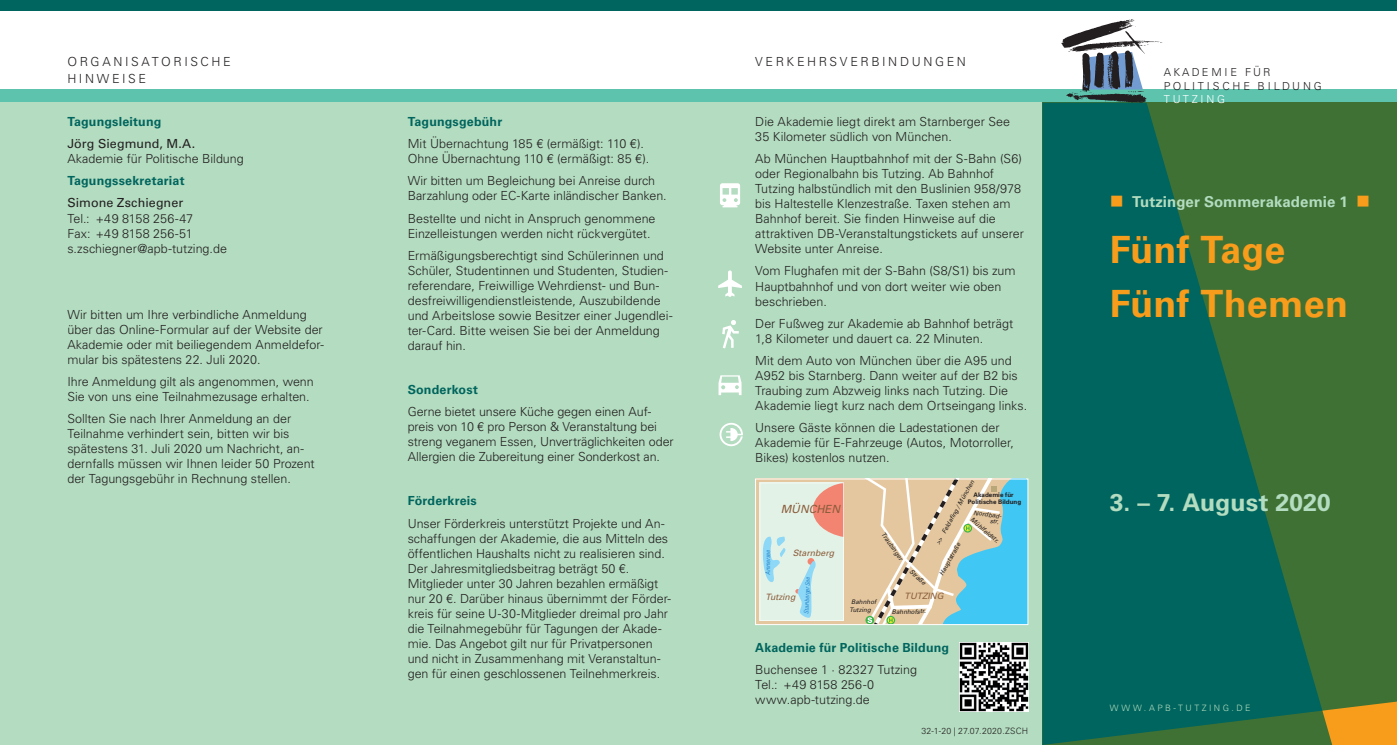
<style>
.page{position:relative;width:1397px;height:745px;background:#fff}
.page>*{position:absolute;margin:0;border:0;box-sizing:border-box;transform-origin:0 0}
.t1{font:700 37.5px/54px "Univers LT Std";letter-spacing:.005em;color:#f89c1c}
.t2{font:700 24.25px "Univers LT Std";letter-spacing:-.005em;color:#b3dcc0}
.t3{font:700 15px "Univers LT Std";color:#b3dcc0}
.t4{font:300 12.5px/15px "Univers LT Std";color:#231f20}
.t5{font:700 12.5px "Univers LT Std";letter-spacing:.01em;color:#00655e}
.t6{font:300 12.5px/17.1px "Univers LT Std";letter-spacing:.205em;color:#231f20}
.t7{font:12.5px "Univers LT Std";letter-spacing:.005em;color:#231f20}
.t8{font:italic 11.25px "Univers";color:#8a5d3b}
.t9{font:300 11px/13.2px "Univers LT Std";letter-spacing:.245em;color:#231f20}
.t10{font:300 11px "Univers LT Std";letter-spacing:.25em;color:#fff}
.t11{font:300 8.75px "Univers LT Std";letter-spacing:.025em;color:#231f20}
.t12{font:italic 8.75px "Univers";color:#8a5d3b}
.t13{font:300 8.75px "Univers LT Std";letter-spacing:.285em;color:#b3dcc0}
.t14{font:italic 6.25px/7.5px "Univers";color:#231f20}
.t15{font:700 6.25px/6.9px "Univers";color:#231f20;text-align:center}
.t16{font:italic 300 condensed 6.25px "Univers";color:#1074bc}
.s1{color:#f89c1c}
</style>
<div class="page">
<div style="left:0;top:0;width:1396px;height:11px;background:#00655e"></div>
<div style="left:0;top:89px;width:1396px;height:14px;background:#5dc3ad"></div>
<div style="left:0;top:103px;width:1042px;height:641px;background:#b3dcc0"></div>
<div style="left:1042px;top:103px;width:354px;height:641px;background:#407134"></div>
<svg style="left:1042px;top:103px;width:280px;height:641px;fill:#00655e"></svg>
<svg style="left:1061px;top:19px;width:101px;height:84px"></svg>
<svg style="left:759px;top:480px;width:266px;height:142px;background:#c5d1c3"></svg>
<div style="left:755px;top:478px;width:273px;height:146px;border:1px solid #fff"></div>
<img style="left:959px;top:642px;width:69px;height:68px">
<svg style="left:720px;top:183px;width:20px;height:24px"></svg>
<svg style="left:722px;top:320px;width:16px;height:28px"></svg>
<svg style="left:719px;top:422px;width:23px;height:24px"></svg>
<svg style="left:718px;top:375px;width:23px;height:20px"></svg>
<svg style="left:718px;top:270px;width:23px;height:27px"></svg>
<svg style="left:1322px;top:701px;width:74px;height:43px"></svg>
<p class="t6" style="left:67px;top:53px;width:165px">ORGANISATORISCHE<br>HINWEISE</p>
<p class="t5" style="left:67px;top:114px;width:95px">Tagungsleitung</p>
<p class="t7" style="left:67px;top:136px;width:129px">Jörg Siegmund, M.A.</p>
<p class="t4" style="left:67px;top:151px;width:178px">Akademie für Politische Bildung</p>
<p class="t5" style="left:67px;top:173px;width:119px">Tagungssekretariat</p>
<p class="t7" style="left:67px;top:195px;width:117px">Simone Zschiegner</p>
<p class="t4" style="left:67px;top:210px;width:161px">Tel.: +49 8158 256-47<br>Fax: +49 8158 256-51 s.zschiegner@apb-tutzing.de</p>
<p class="t4" style="left:67px;top:307px;width:258px">Wir bitten um Ihre verbindliche Anmeldung über das Online-Formular auf der Website der Akademie oder mit beiliegendem Anmeldefor&shy;mular bis spätestens 22. Juli 2020.</p>
<p class="t4" style="left:67px;top:374px;width:248px">Ihre Anmeldung gilt als angenommen, wenn<br>Sie von uns eine Teilnahmezusage erhalten.</p>
<p class="t4" style="left:67px;top:411px;width:249px">Sollten Sie nach Ihrer Anmeldung an der Teilnahme verhindert sein, bitten wir bis spätestens 31. Juli 2020 um Nachricht, an&shy;dernfalls müssen wir Ihnen leider 50 Prozent der Tagungsgebühr in Rechnung stellen.</p>
<p class="t5" style="left:407px;top:114px;width:96px">Tagungsgebühr</p>
<p class="t4" style="left:407px;top:136px;width:243px">Mit Übernachtung 185 € (ermäßigt: 110 €).<br>Ohne Übernachtung 110 € (ermäßigt: 85 €).</p>
<p class="t4" style="left:407px;top:173px;width:260px">Wir bitten um Begleichung bei Anreise durch<br>Barzahlung oder EC-Karte inländischer Banken.</p>
<p class="t4" style="left:407px;top:210px;width:249px">Bestellte und nicht in Anspruch genommene<br>Einzelleistungen werden nicht rückvergütet.</p>
<p class="t4" style="left:407px;top:247px;width:266px">Ermäßigungsberechtigt sind Schülerinnen und Schüler, Studentinnen und Studenten, Studien&shy;referendare, Freiwillige Wehrdienst- und Bun&shy;desfreiwilligendienstleistende, Auszubildende und Arbeitslose sowie Besitzer einer Jugendlei&shy;ter-Card. Bitte weisen Sie bei der Anmeldung darauf hin.</p>
<p class="t5" style="left:407px;top:382px;width:72px">Sonderkost</p>
<p class="t4" style="left:407px;top:404px;width:267px">Gerne bietet unsere Küche gegen einen Auf&shy;preis von 10 € pro Person &amp; Veranstaltung bei streng veganem Essen, Unverträglichkeiten oder Allergien die Zubereitung einer Sonderkost an.</p>
<p class="t5" style="left:407px;top:493px;width:71px">Förderkreis</p>
<p class="t4" style="left:407px;top:515px;width:265px">Unser Förderkreis unterstützt Projekte und An&shy;schaffungen der Akademie, die aus Mitteln des öffentlichen Haushalts nicht zu realisieren sind.<br>Der Jahresmitgliedsbeitrag beträgt 50 €.<br>Mitglieder unter 30 Jahren bezahlen ermäßigt nur 20 €. Darüber hinaus übernimmt der Förder&shy;kreis für seine U-30-Mitglieder dreimal pro Jahr die Teilnahmegebühr für Tagungen der Akade&shy;mie. Das Angebot gilt nur für Privatpersonen und nicht in Zusammenhang mit Veranstaltun&shy;gen für einen geschlossenen Teilnehmerkreis.</p>
<p class="t6" style="left:755px;top:53px;width:212px">VERKEHRSVERBINDUNGEN</p>
<p class="t4" style="left:755px;top:114px;width:256px">Die Akademie liegt direkt am Starnberger See<br>35 Kilometer südlich von München.</p>
<p class="t4" style="left:755px;top:151px;width:270px">Ab München Hauptbahnhof mit der S-Bahn (S6) oder Regionalbahn bis Tutzing. Ab Bahnhof Tutzing halbstündlich mit den Buslinien 958/978 bis Haltestelle Klenzestraße. Taxen stehen am Bahnhof bereit. Sie finden Hinweise auf die attraktiven DB-Veranstaltungstickets auf unserer Website unter Anreise.</p>
<p class="t4" style="left:755px;top:263px;width:262px">Vom Flughafen mit der S-Bahn (S8/S1) bis zum<br>Hauptbahnhof und von dort weiter wie oben beschrieben.</p>
<p class="t4" style="left:755px;top:315px;width:259px">Der Fußweg zur Akademie ab Bahnhof beträgt<br>1,8 Kilometer und dauert ca. 22 Minuten.</p>
<p class="t4" style="left:755px;top:352px;width:273px">Mit dem Auto von München über die A95 und A952 bis Starnberg. Dann weiter auf der B2 bis Traubing zum Abzweig links nach Tutzing. Die Akademie liegt kurz nach dem Ortseingang links.</p>
<p class="t4" style="left:755px;top:419px;width:260px">Unsere Gäste können die Ladestationen der<br>Akademie für E-Fahrzeuge (Autos, Motorroller,<br>Bikes) kostenlos nutzen.</p>
<p class="t8" style="left:780px;top:502px;width:61px">MÜNCHEN</p>
<p class="t12" style="left:792px;top:547px;width:43px">Starnberg</p>
<p class="t16" style="left:802px;top:613px;width:38px;rotate:-88deg">Starnberger See</p>
<p class="t16" style="left:764px;top:574px;width:26px;rotate:-90deg">Ammersee</p>
<p class="t12" style="left:765px;top:591px;width:31px">Tutzing</p>
<p class="t14" style="left:886px;top:530px;width:34px;rotate:55deg">Traubinger</p>
<p class="t14" style="left:912px;top:567px;width:21px;rotate:43deg">Straße</p>
<p class="t14" style="left:934px;top:542px;width:74px;rotate:-61deg">&gt;&gt; Feldafing / München</p>
<p class="t15" style="left:967px;top:491px;width:55px">Akademie für<br>Politische Bildung</p>
<p class="t14" style="left:973px;top:509px;width:30px;line-height:5.6px;text-align:right;rotate:8deg">Nordbad&shy;str.</p>
<p class="t14" style="left:973px;top:515px;width:37px;rotate:40deg">Mühlfeldstr.</p>
<p class="t14" style="left:937px;top:572px;width:38px;rotate:-61deg">Hauptstraße</p>
<p class="t14" style="left:849px;top:598px;width:28px">Bahnhof<br>Tutzing</p>
<p class="t12" style="left:904px;top:590px;width:40px">TUTZING</p>
<p class="t14" style="left:891px;top:608px;width:35px;rotate:-2deg">Bahnhofstr.</p>
<p class="t5" style="left:755px;top:639px;width:195px">Akademie für Politische Bildung</p>
<p class="t4" style="left:755px;top:661px;width:163px">Buchensee 1 · 82327 Tutzing<br>Tel.: +49 8158 256-0 www.apb-tutzing.de</p>
<p class="t11" style="left:921px;top:725px;width:108px">32-1-20 | 27.07.2020.ZSCH</p>
<p class="t9" style="left:1163px;top:66px;width:159px">AKADEMIE FÜR<br>POLITISCHE BILDUNG</p>
<p class="t10" style="left:1163px;top:92px;width:63px">TUTZING</p>
<p class="t3" style="left:1109px;top:193px;width:262px"><span class="s1">■</span> Tutzinger Sommerakademie 1 <span class="s1">■</span></p>
<h1 class="t1" style="left:1109px;top:222px;width:240px">Fünf Tage<br>Fünf Themen</h1>
<h2 class="t2" style="left:1109px;top:487px;width:222px">3. – 7. August 2020</h2>
<p class="t13" style="left:1109px;top:702px;width:142px">WWW.APB-TUTZING.DE</p>
</div>
